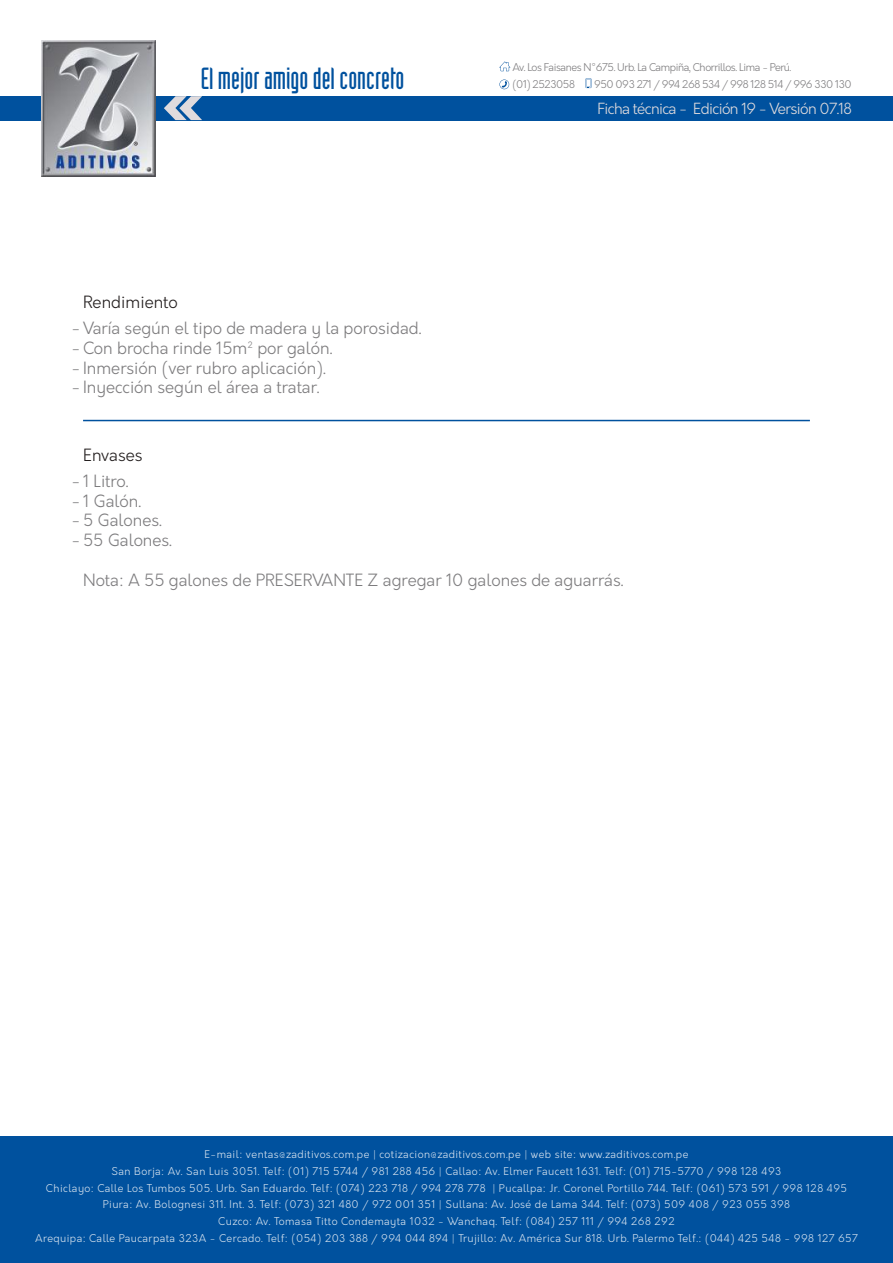
<style>
.page{position:relative;width:893px;height:1263px;background:#fff}
.page>*{position:absolute;margin:0;border:0;box-sizing:border-box;transform-origin:0 0}
.t1{font:30px "Industria LT Std Solid";color:#00519e}
.t2{font:300 16.5px "Orkney";color:#7d7c7e}
.t3{font:300 16.5px "Orkney";color:#241f1f}
.t4{font:300 15px "Orkney";letter-spacing:-.04em;color:#e0dbdd}
.t5{font:300 10.5px/16.8px "Orkney";letter-spacing:.04em;color:rgb(241 244 248/.9);text-align:center}
.t6{font:300 10.5px/16.8px "Orkney";letter-spacing:-.04em;color:#7d7c7e}
</style>
<div class="page">
<hr style="left:83px;top:420px;width:727px;height:1px;background:#00519e">
<div style="left:0;top:96px;width:893px;height:24px;background:#00519e"></div>
<svg style="left:164px;top:96px;width:38px;height:24px"></svg>
<img style="left:41px;top:40px;width:115px;height:136px">
<svg style="left:134px;top:142px;width:4px;height:4px"></svg>
<svg style="left:585px;top:78px;width:6px;height:10px"></svg>
<svg style="left:499px;top:61px;width:11px;height:10px"></svg>
<svg style="left:499px;top:80px;width:10px;height:9px"></svg>
<div style="left:0;top:1137px;width:893px;height:126px;background:#00519e"></div>
<h1 class="t1" style="left:201px;top:62px;width:205px">El mejor amigo del concreto</h1>
<h2 class="t3" style="left:83px;top:291px;width:96px">Rendimiento</h2>
<h2 class="t2" style="left:72px;top:317px;width:351px">- Varía según el tipo de madera y la porosidad.</h2>
<h2 class="t2" style="left:72px;top:337px;width:262px">- Con brocha rinde 15m² por galón.</h2>
<h2 class="t2" style="left:72px;top:357px;width:256px">- Inmersión (ver rubro aplicación).</h2>
<h2 class="t2" style="left:72px;top:377px;width:250px">- Inyección según el área a tratar.</h2>
<h2 class="t3" style="left:83px;top:444px;width:61px">Envases</h2>
<h2 class="t2" style="left:72px;top:470px;width:59px">- 1 Litro.</h2>
<h2 class="t2" style="left:72px;top:490px;width:71px">- 1 Galón.</h2>
<h2 class="t2" style="left:72px;top:510px;width:92px">- 5 Galones.</h2>
<h2 class="t2" style="left:72px;top:530px;width:102px">- 55 Galones.</h2>
<p class="t6" style="left:512px;top:59px;width:280px">Av. Los Faisanes N°675. Urb. La Campiña, Chorrillos. Lima - Perú. (01) 2523058</p>
<p class="t6" style="left:594px;top:76px;width:259px">950 093 271 / 994 268 534 / 998 128 514 / 996 330 130</p>
<h3 class="t4" style="left:597px;top:99px;width:256px">Ficha técnica - Edición 19 - Versión 07.18</h3>
<h2 class="t2" style="left:83px;top:569px;width:542px">Nota: A 55 galones de PRESERVANTE Z agregar 10 galones de aguarrás.</h2>
<p class="t5" style="left:35px;top:1146px;width:824px">E-mail: ventas@zaditivos.com.pe | cotizacion@zaditivos.com.pe | web site: www.zaditivos.com.pe<br>San Borja: Av. San Luis 3051. Telf: (01) 715 5744 / 981 288 456 | Callao: Av. Elmer Faucett 1631. Telf: (01) 715-5770 / 998 128 493<br>Chiclayo: Calle Los Tumbos 505. Urb. San Eduardo. Telf: (074) 223 718 / 994 278 778 | Pucallpa: Jr. Coronel Portillo 744. Telf: (061) 573 591 / 998 128 495<br>Piura: Av. Bolognesi 311. Int. 3. Telf: (073) 321 480 / 972 001 351 | Sullana: Av. José de Lama 344. Telf: (073) 509 408 / 923 055 398<br>Cuzco: Av. Tomasa Titto Condemayta 1032 - Wanchaq. Telf: (084) 257 111 / 994 268 292<br>Arequipa: Calle Paucarpata 323A - Cercado. Telf: (054) 203 388 / 994 044 894 | Trujillo: Av. América Sur 818. Urb. Palermo Telf.: (044) 425 548 - 998 127 657</p>
</div>
